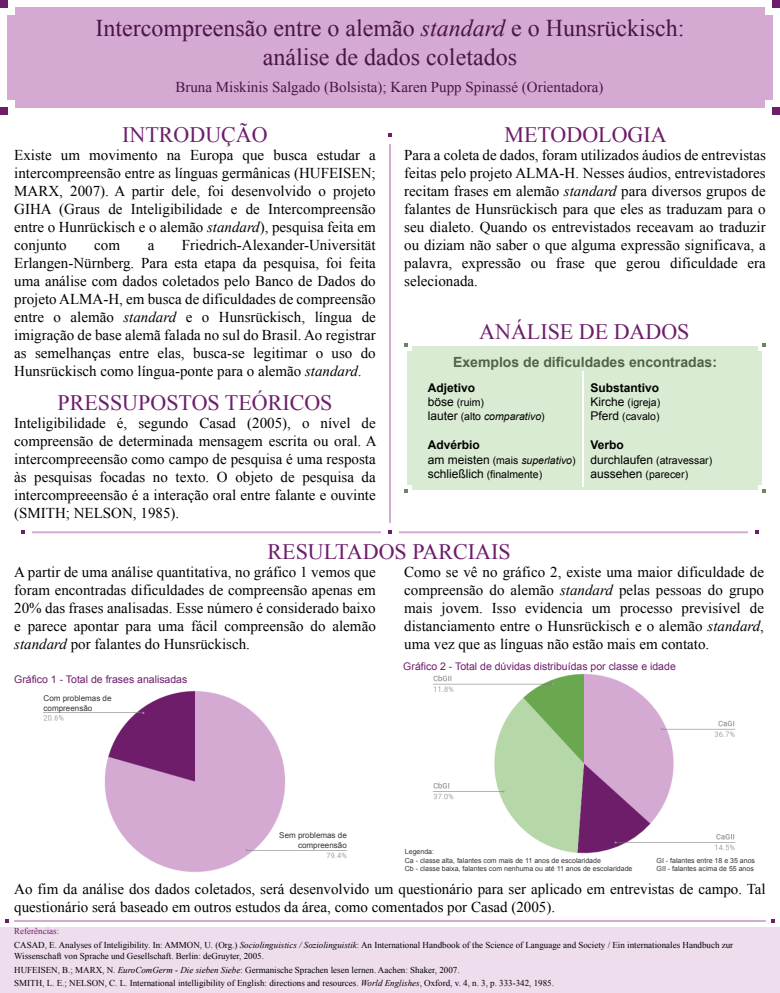
<style>
.page{position:relative;width:780px;height:993px;background:#fff}
.page>*{position:absolute;margin:0;border:0;box-sizing:border-box;transform-origin:0 0}
.t1{font:24px/28.8px "Times New Roman";color:#4a1448;text-align:center}
.t2{font:22px "Times New Roman";color:#6e1d6b}
.t3{font:15px/18px "Times New Roman";color:#000;text-align:justify}
.t4{font:15px "Times New Roman";color:#4a1448}
.t5{font:700 14px "Arial";color:#4f6546}
.t6{font:12px/14.4px "Arial";color:#000}
.t7{font:700 12px "Arial";color:#000}
.t8{font:10.5px/14.4px "Arial";color:#000}
.t9{font:10.5px "Arial";color:#6e1d6b}
.t10{font:9px/13.8px "Times New Roman";color:#000}
.t11{font:8.05px/9.7px "Arial";color:#333;text-align:right}
.t12{font:7px/8.4px "Arial";color:#333}
.s1{font-style:italic}
.s2{font-size:12px}
.s3{font-size:10.5px}
.s4{font-style:italic;font-size:10.5px}
.s5{color:#6e1d6b}
</style>
<div class="page">
<div style="left:0;top:927px;width:780px;height:65px;background:#eedded"></div>
<div style="left:7px;top:7px;width:765px;height:100px;background:#d4a9d2"></div>
<div style="left:407px;top:346px;width:355px;height:144px;background:#daebd3"></div>
<svg style="left:404px;top:343px;width:7px;height:7px"></svg>
<div style="left:403px;top:485px;width:8px;height:9px;background:#fff"></div>
<svg style="left:404px;top:489px;width:3px;height:4px"></svg>
<div style="left:758px;top:485px;width:8px;height:9px;background:#fff"></div>
<svg style="left:762px;top:489px;width:3px;height:4px"></svg>
<svg style="left:758px;top:341px;width:8px;height:9px"></svg>
<hr style="left:581px;top:371px;width:2px;height:115px;background:#fff">
<img style="left:42px;top:690px;width:306px;height:183px">
<img style="left:432px;top:673px;width:304px;height:181px">
<div style="left:765px;top:100px;width:15px;height:14px;background:#fff"></div>
<div style="left:772px;top:107px;width:8px;height:7px;background:#6e1d6b"></div>
<div style="left:765px;top:0;width:15px;height:14px;background:#fff"></div>
<div style="left:772px;top:0;width:8px;height:7px;background:#6e1d6b"></div>
<div style="left:0;top:100px;width:14px;height:14px;background:#fff"></div>
<div style="left:0;top:107px;width:7px;height:7px;background:#6e1d6b"></div>
<div style="left:0;top:0;width:14px;height:14px;background:#fff"></div>
<div style="left:0;top:0;width:7px;height:7px;background:#6e1d6b"></div>
<hr style="left:14px;top:919px;width:751px;height:2px;background:#d4a9d2">
<hr style="left:389px;top:128px;width:2px;height:398px;background:#d4a9d2">
<hr style="left:18px;top:531px;width:742px;height:2px;background:#d4a9d2">
<div style="left:381px;top:523px;width:17px;height:17px;background:#fff"></div>
<svg style="left:388px;top:530px;width:4px;height:4px"></svg>
<div style="left:748px;top:523px;width:17px;height:17px;background:#fff"></div>
<svg style="left:755px;top:530px;width:4px;height:4px"></svg>
<div style="left:14px;top:523px;width:17px;height:17px;background:#fff"></div>
<svg style="left:21px;top:530px;width:3px;height:4px"></svg>
<div style="left:381px;top:126px;width:17px;height:17px;background:#fff"></div>
<svg style="left:388px;top:133px;width:4px;height:3px"></svg>
<svg style="left:5px;top:919px;width:4px;height:3px"></svg>
<h1 class="t1" style="left:95px;top:13px;width:590px">Intercompreensão entre o alemão <span class="s1">standard</span> e o Hunsrückisch: análise de dados coletados</h1>
<p class="t4" style="left:175px;top:77px;width:429px">Bruna Miskinis Salgado (Bolsista); Karen Pupp Spinassé (Orientadora)</p>
<h2 class="t2" style="left:122px;top:119px;width:147px">INTRODUÇÃO</h2>
<p class="t3" style="left:14px;top:145px;width:363px">Existe um movimento na Europa que busca estudar a intercompreensão entre as línguas germânicas (HUFEISEN; MARX, 2007). A partir dele, foi desenvolvido o projeto GIHA (Graus de Inteligibilidade e de Intercompreensão entre o Hunrückisch e o alemão <span class="s1">standard</span>), pesquisa feita em conjunto</p>
<h2 class="t2" style="left:504px;top:119px;width:164px">METODOLOGIA</h2>
<p class="t3" style="left:404px;top:145px;width:363px">Para a coleta de dados, foram utilizados áudios de entrevistas feitas pelo projeto ALMA-H. Nesses áudios, entrevistadores recitam frases em alemão <span class="s1">standard</span> para diversos grupos de falantes de Hunsrückisch para que eles as traduzam para o seu dialeto. Quando os entrevistados receavam ao traduzir ou diziam não saber o que alguma expressão significava, a palavra, expressão ou frase que gerou dificuldade era selecionada.</p>
<p class="t3" style="left:14px;top:235px;width:363px;text-indent:168px">Friedrich-Alexander-Universität Erlangen-Nürnberg. Para esta etapa da pesquisa, foi feita uma análise com dados coletados pelo Banco de Dados do projeto ALMA-H, em busca de dificuldades de compreensão entre o alemão <span class="s1">standard</span> e o Hunsrückisch, língua de imigração de base alemã falada no sul do Brasil. Ao registrar as semelhanças entre elas, busca-se legitimar o uso do Hunsrückisch como língua-ponte para o alemão <span class="s1">standard</span>.</p>
<p class="t3" style="left:94px;top:235px;width:27px">com</p>
<p class="t3" style="left:148px;top:235px;width:8px">a</p>
<h2 class="t2" style="left:479px;top:317px;width:212px">ANÁLISE DE DADOS</h2>
<p class="t5" style="left:453px;top:352px;width:265px">Exemplos de dificuldades encontradas:</p>
<p class="t7" style="left:428px;top:379px;width:49px">Adjetivo</p>
<p class="t8" style="left:428px;top:395px;width:118px"><span class="s2">böse</span> (ruim)<br><span class="s2">lauter</span> (alto <span class="s1">comparativo</span>)</p>
<p class="t7" style="left:428px;top:437px;width:54px">Advérbio</p>
<p class="t6" style="left:428px;top:452px;width:149px">am meisten <span class="s3">(mais</span> <span class="s4">superlativo</span><span class="s3">) </span>schließlich <span class="s3">(finalmente)</span></p>
<p class="t7" style="left:590px;top:379px;width:70px">Substantivo</p>
<p class="t8" style="left:590px;top:395px;width:71px"><span class="s2">Kirche</span> (igreja)<br><span class="s2">Pferd</span> (cavalo)</p>
<p class="t7" style="left:590px;top:437px;width:35px">Verbo</p>
<p class="t8" style="left:590px;top:452px;width:123px"><span class="s2">durchlaufen</span> (atravessar) <span class="s2">aussehen</span> (parecer)</p>
<h2 class="t2" style="left:57px;top:387px;width:276px">PRESSUPOSTOS TEÓRICOS</h2>
<p class="t3" style="left:14px;top:413px;width:364px">Inteligibilidade é, segundo Casad (2005), o nível de compreensão de determinada mensagem escrita ou oral. A intercompreeensão como campo de pesquisa é uma resposta às pesquisas focadas no texto. O objeto de pesquisa da intercompreeensão é a interação oral entre falante e ouvinte (SMITH; NELSON, 1985).</p>
<h2 class="t2" style="left:267px;top:536px;width:244px">RESULTADOS PARCIAIS</h2>
<p class="t3" style="left:14px;top:562px;width:363px">A partir de uma análise quantitativa, no gráfico 1 vemos que foram encontradas dificuldades de compreensão apenas em 20% das frases analisadas. Esse número é considerado baixo e parece apontar para uma fácil compreensão do alemão <span class="s1">standard</span> por falantes do Hunsrückisch.</p>
<p class="t3" style="left:404px;top:562px;width:361px">Como se vê no gráfico 2, existe uma maior dificuldade de compreensão do alemão <span class="s1">standard</span> pelas pessoas do grupo mais jovem. Isso evidencia um processo previsível de distanciamento entre o Hunsrückisch e o alemão <span class="s1">standard</span>, uma vez que as línguas não estão mais em contato.</p>
<p class="t9" style="left:14px;top:672px;width:175px">Gráfico 1 - Total de frases analisadas</p>
<p class="t11" style="left:44px;top:693px;width:69px;text-align:left">Com problemas de compreensão</p>
<p class="t9" style="left:403px;top:658px;width:274px">Gráfico 2 - Total de dúvidas distribuídas por classe e idade</p>
<p class="t11" style="left:279px;top:830px;width:69px">Sem problemas de compreensão</p>
<p class="t12" style="left:405px;top:847px;width:229px">Legenda:<br>Ca - classe alta, falantes com mais de 11 anos de escolaridade<br>Cb - classe baixa, falantes com nenhuma ou até 11 anos de escolaridade</p>
<p class="t12" style="left:656px;top:855px;width:100px">GI - falantes entre 18 e 35 anos<br>GII - falantes acima de 55 anos</p>
<p class="t3" style="left:14px;top:879px;width:753px">Ao fim da análise dos dados coletados, será desenvolvido um questionário para ser aplicado em entrevistas de campo. Tal questionário será baseado em outros estudos da área, como comentados por Casad (2005).</p>
<p class="t10" style="left:14px;top:923px;width:720px"><span class="s5">Referências:<br></span>CASAD, E. Analyses of Inteligibility. In: AMMON, U. (Org.) <span class="s1">Sociolinguistics / Soziolinguistik</span>: An International Handbook of the Science of Language and Society / Ein internationales Handbuch zur</p>
<p class="t10" style="left:14px;top:948px;width:541px">Wissenschaft von Sprache und Gesellschaft. Berlin: deGruyter, 2005.<br>HUFEISEN, B.; MARX, N. <span class="s1">EuroComGerm - Die sieben Siebe</span>: Germanische Sprachen lesen lernen. Aachen: Shaker, 2007.<br>SMITH, L. E.; NELSON, C. L. International intelligibility of English: directions and resources. <span class="s1">World Englishes</span>, Oxford, v. 4, n. 3, p. 333-342, 1985.</p>
</div>
